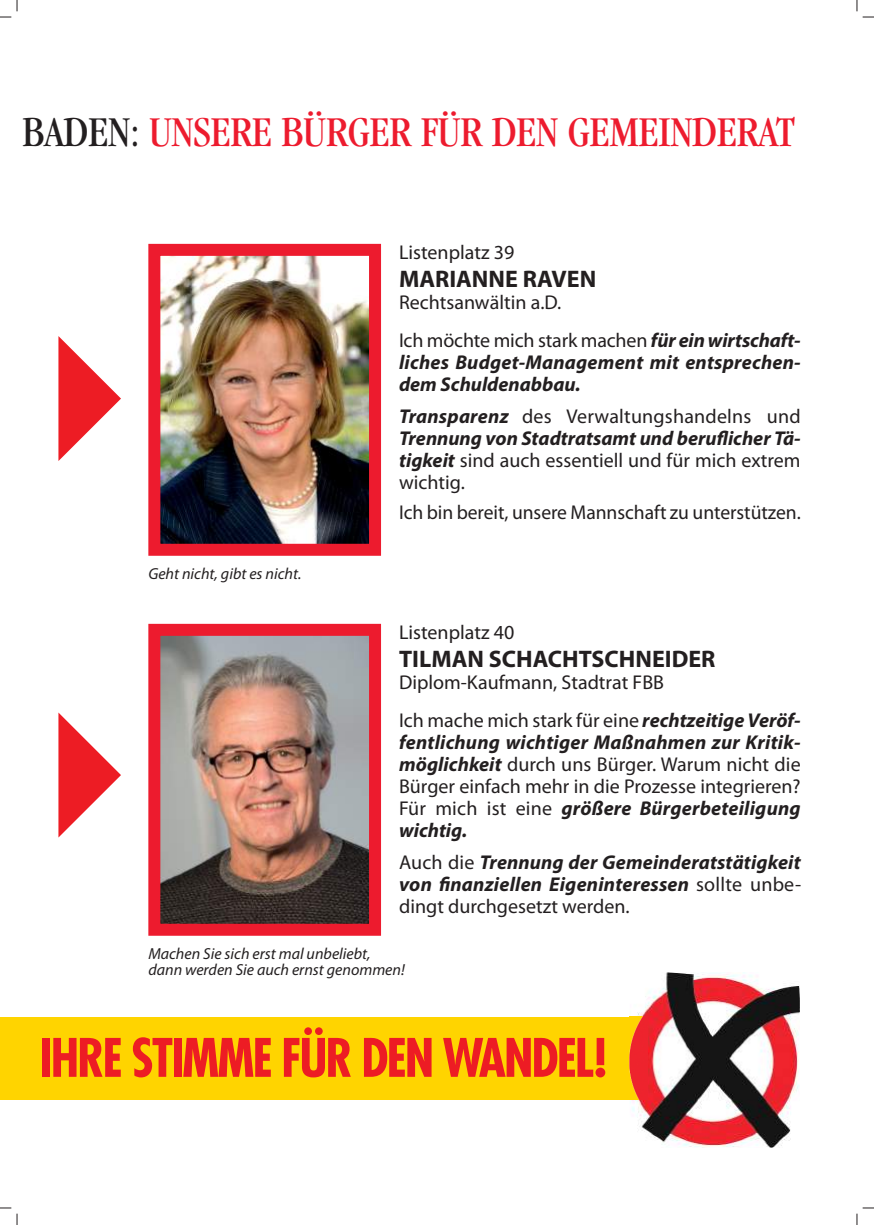
<style>
.page{position:relative;width:874px;height:1225px;background:#fff}
.page>*{position:absolute;margin:0;border:0;box-sizing:border-box;transform-origin:0 0}
.t1{font:700 condensed 51.6px "Futura LT";letter-spacing:-.04em;color:#ed1c24}
.t2{font:condensed 44px "Garamond";color:#ed1b2e}
.t3{font:700 24px "Myriad Pro";color:#231f20}
.t4{font:20px/22px "Myriad Pro";color:#231f20}
.t5{font:italic 700 20px/22px "Myriad Pro";letter-spacing:.01em;color:#231f20}
.t6{font:italic 16px/16px "Myriad Pro";color:#231f20}
.s1{color:#231f20}
.s2{font-weight:700;font-style:italic}
.s3{font-weight:400;font-style:normal}
</style>
<div class="page">
<svg style="left:856px;top:1207px;width:17px;height:17px"></svg>
<div style="left:0;top:1017px;width:647px;height:83px;background:#ffd400"></div>
<img style="left:629px;top:972px;width:170px;height:175px">
<img style="left:629px;top:1017px;width:18px;height:83px">
<img style="left:161px;top:637px;width:207px;height:285px">
<div style="left:148px;top:624px;width:233px;height:311px;border:12px solid #ed1b2e"></div>
<img style="left:161px;top:257px;width:207px;height:286px">
<div style="left:148px;top:244px;width:233px;height:312px;border:12px solid #ed1b2e"></div>
<h2 class="t2" style="left:22px;top:115px;width:774px"><span class="s1">BADEN:</span> UNSERE BÜRGER FÜR DEN GEMEINDERAT</h2>
<p class="t6" style="left:148px;top:567px;width:154px">Geht nicht, gibt es nicht.</p>
<p class="t4" style="left:399px;top:243px;width:117px">Listenplatz 39</p>
<p class="t3" style="left:399px;top:270px;width:198px">MARIANNE RAVEN</p>
<p class="t4" style="left:399px;top:285px;width:403px;line-height:38px">Rechtsanwältin a.D.<br>Ich möchte mich stark machen <span class="s2">für ein wirtschaft-</span></p>
<p class="t5" style="left:399px;top:353px;width:403px">liches Budget-Management mit entsprechen&shy;dem Schuldenabbau.</p>
<p class="t4" style="left:399px;top:407px;width:403px;text-align:justify"><span class="s2">Transparenz</span> des Verwaltungshandelns und <span class="s2">Trennung von Stadtratsamt und beruflicher Tä&shy;tigkeit</span> sind auch essentiell und für mich extrem wichtig.</p>
<p class="t4" style="left:399px;top:503px;width:403px">Ich bin bereit, unsere Mannschaft zu unterstützen.</p>
<p class="t4" style="left:399px;top:623px;width:117px">Listenplatz 40</p>
<p class="t3" style="left:399px;top:650px;width:318px">TILMAN SCHACHTSCHNEIDER</p>
<p class="t4" style="left:399px;top:665px;width:403px;line-height:38px">Diplom-Kaufmann, Stadtrat FBB<br>Ich mache mich stark für eine <span class="s2">rechtzeitige Veröf-</span></p>
<p class="t4" style="left:399px;top:733px;width:403px;text-align:justify"><span class="s2">fentlichung wichtiger Maßnahmen zur Kritik&shy;möglichkeit</span> durch uns Bürger. Warum nicht die Bürger einfach mehr in die Prozesse integrieren?<br>Für mich ist eine <span class="s2">größere Bürgerbeteiligung wichtig.</span></p>
<p class="t5" style="left:399px;top:853px;width:403px;text-align:justify"><span class="s3">Auch die</span> Trennung der Gemeinderatstätigkeit von finanziellen Eigeninteressen <span class="s3">sollte unbe&shy;dingt durchgesetzt werden.</span></p>
<p class="t6" style="left:148px;top:947px;width:258px">Machen Sie sich erst mal unbeliebt, dann werden Sie auch ernst genommen!</p>
<h1 class="t1" style="left:39px;top:1034px;width:568px">IHRE STIMME FÜR DEN WANDEL!</h1>
</div>
